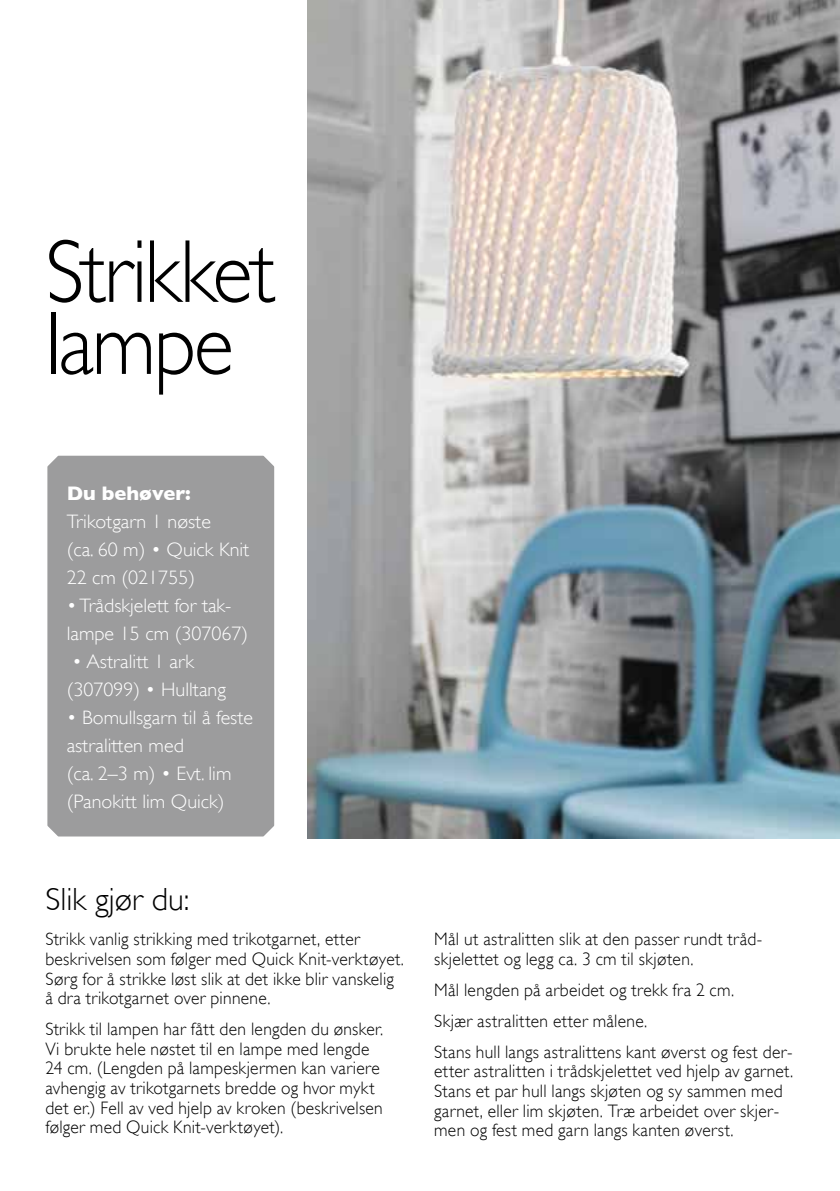
<style>
.page{position:relative;width:840px;height:1191px;background:#fff}
.page>*{position:absolute;margin:0;border:0;box-sizing:border-box;transform-origin:0 0}
.t1{font:300 90px/72px "Gill Sans";letter-spacing:-.025em;color:#000;scale:.92 1}
.t2{font:300 32px "Gill Sans";color:#000}
.t3{font:700 20px "Gill Sans";color:#fff}
.t4{font:300 19.4px/28px "Gill Sans";color:#fff}
.t5{font:300 18px/19.6px "Gill Sans";letter-spacing:.02em;color:#000}
</style>
<div class="page">
<img style="left:307px;top:0;width:532px;height:838px">
<div style="left:47px;top:455px;width:228px;height:382px;background:#9c9c9d"></div>
<h1 class="t1" style="left:45px;top:236px;width:251px">Strikket lampe</h1>
<p class="t3" style="left:67px;top:481px;width:126px">Du behøver:</p>
<p class="t4" style="left:67px;top:507px;width:184px">Trikotgarn 1 nøste<br>(ca. 60 m) • Quick Knit<br>22 cm (021755)</p>
<p class="t4" style="left:67px;top:591px;width:183px">• Trådskjelett for tak&shy;lampe 15 cm (307067)</p>
<p class="t4" style="left:67px;top:647px;width:161px">• Astralitt 1 ark (307099) • Hulltang</p>
<p class="t4" style="left:67px;top:703px;width:188px">• Bomullsgarn til å feste astralitten med<br>(ca. 2–3 m) • Evt. lim (Panokitt lim Quick)</p>
<h2 class="t2" style="left:45px;top:881px;width:145px">Slik gjør du:</h2>
<p class="t5" style="left:45px;top:929px;width:360px">Strikk vanlig strikking med trikotgarnet, etter beskrivelsen som følger med Quick Knit-verktøyet.<br>Sørg for å strikke løst slik at det ikke blir vanskelig å dra trikotgarnet over pinnene.</p>
<p class="t5" style="left:45px;top:1019px;width:339px">Strikk til lampen har fått den lengden du ønsker.<br>Vi brukte hele nøstet til en lampe med lengde 24 cm. (Lengden på lampeskjermen kan variere avhengig av trikotgarnets bredde og hvor mykt det er.) Fell av ved hjelp av kroken (beskrivelsen følger med Quick Knit-verktøyet).</p>
<p class="t5" style="left:434px;top:929px;width:329px">Mål ut astralitten slik at den passer rundt tråd&shy;skjelettet og legg ca. 3 cm til skjøten.</p>
<p class="t5" style="left:434px;top:974px;width:360px;line-height:31px">Mål lengden på arbeidet og trekk fra 2 cm.<br>Skjær astralitten etter målene.<br>Stans hull langs astralittens kant øverst og fest der-</p>
<p class="t5" style="left:434px;top:1061px;width:360px">etter astralitten i trådskjelettet ved hjelp av garnet.<br>Stans et par hull langs skjøten og sy sammen med garnet, eller lim skjøten. Træ arbeidet over skjer&shy;men og fest med garn langs kanten øverst.</p>
</div>
